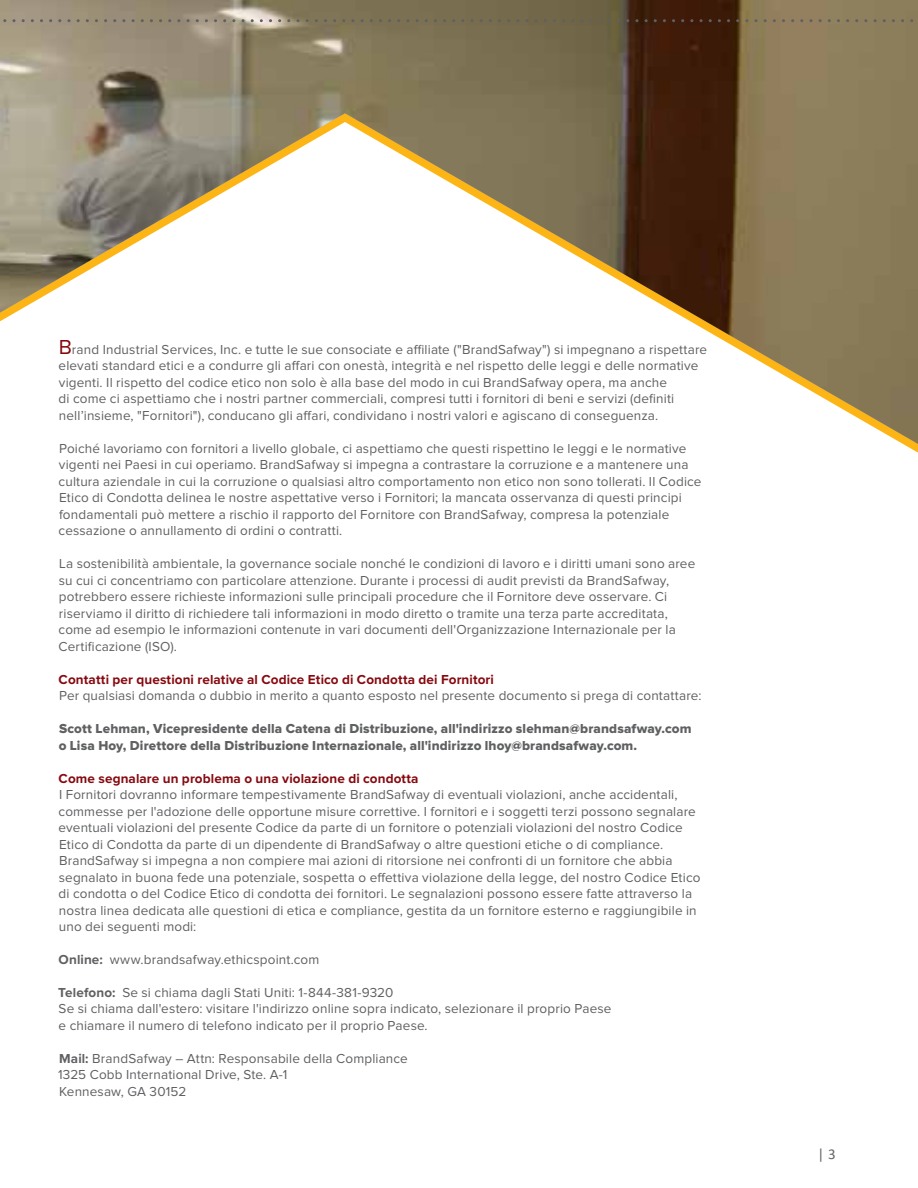
<style>
.page{position:relative;width:918px;height:1188px;background:#fff}
.page>*{position:absolute;margin:0;border:0;box-sizing:border-box;transform-origin:0 0}
.t1{font:15px "Calibri";color:#666}
.t2{font:13.5px/16.5px "Proxima Nova";letter-spacing:.01em;color:#5f6062}
.t3{font:13.5px/16.5px "Proxima Nova Extrabld";letter-spacing:.01em;color:#5f6062}
.t4{font:700 13.5px "Proxima Nova";letter-spacing:.01em;color:#86090f}
.s1{font-size:21px;color:#86090f}
.s2{font-weight:700}
</style>
<div class="page">
<img style="left:0;top:42px;width:918px;height:402px">
<svg style="left:0;top:0;width:918px;height:42px"></svg>
<p class="t2" style="left:59px;top:341px;width:650px"><span class="s1">B</span>rand Industrial Services, Inc. e tutte le sue consociate e affiliate ("BrandSafway") si impegnano a rispettare elevati standard etici e a condurre gli affari con onestà, integrità e nel rispetto delle leggi e delle normative vigenti. Il rispetto del codice etico non solo è alla base del modo in cui BrandSafway opera, ma anche<br>di come ci aspettiamo che i nostri partner commerciali, compresi tutti i fornitori di beni e servizi (definiti nell’insieme, "Fornitori"), conducano gli affari, condividano i nostri valori e agiscano di conseguenza.</p>
<p class="t2" style="left:59px;top:440px;width:644px">Poiché lavoriamo con fornitori a livello globale, ci aspettiamo che questi rispettino le leggi e le normative vigenti nei Paesi in cui operiamo. BrandSafway si impegna a contrastare la corruzione e a mantenere una cultura aziendale in cui la corruzione o qualsiasi altro comportamento non etico non sono tollerati. Il Codice Etico di Condotta delinea le nostre aspettative verso i Fornitori; la mancata osservanza di questi principi fondamentali può mettere a rischio il rapporto del Fornitore con BrandSafway, compresa la potenziale cessazione o annullamento di ordini o contratti.</p>
<p class="t2" style="left:58px;top:556px;width:638px">La sostenibilità ambientale, la governance sociale nonché le condizioni di lavoro e i diritti umani sono aree su cui ci concentriamo con particolare attenzione. Durante i processi di audit previsti da BrandSafway, potrebbero essere richieste informazioni sulle principali procedure che il Fornitore deve osservare. Ci riserviamo il diritto di richiedere tali informazioni in modo diretto o tramite una terza parte accreditata, come ad esempio le informazioni contenute in vari documenti dell'Organizzazione Internazionale per la Certificazione (ISO).</p>
<p class="t4" style="left:59px;top:669px;width:437px">Contatti per questioni relative al Codice Etico di Condotta dei Fornitori</p>
<p class="t2" style="left:59px;top:688px;width:644px">Per qualsiasi domanda o dubbio in merito a quanto esposto nel presente documento si prega di contattare:</p>
<p class="t3" style="left:59px;top:721px;width:634px">Scott Lehman, Vicepresidente della Catena di Distribuzione, all'indirizzo slehman@brandsafway.com o Lisa Hoy, Direttore della Distribuzione Internazionale, all'indirizzo lhoy@brandsafway.com.</p>
<p class="t4" style="left:59px;top:768px;width:362px">Come segnalare un problema o una violazione di condotta</p>
<p class="t2" style="left:59px;top:787px;width:643px">I Fornitori dovranno informare tempestivamente BrandSafway di eventuali violazioni, anche accidentali, commesse per l'adozione delle opportune misure correttive. I fornitori e i soggetti terzi possono segnalare eventuali violazioni del presente Codice da parte di un fornitore o potenziali violazioni del nostro Codice Etico di Condotta da parte di un dipendente di BrandSafway o altre questioni etiche o di compliance.<br>BrandSafway si impegna a non compiere mai azioni di ritorsione nei confronti di un fornitore che abbia segnalato in buona fede una potenziale, sospetta o effettiva violazione della legge, del nostro Codice Etico di condotta o del Codice Etico di condotta dei fornitori. Le segnalazioni possono essere fatte attraverso la nostra linea dedicata alle questioni di etica e compliance, gestita da un fornitore esterno e raggiungibile in uno dei seguenti modi:</p>
<p class="t2" style="left:59px;top:952px;width:262px"><span class="s2">Online:</span> www.brandsafway.ethicspoint.com</p>
<p class="t2" style="left:58px;top:985px;width:555px"><span class="s2">Telefono:</span> Se si chiama dagli Stati Uniti: 1-844-381-9320<br>Se si chiama dall'estero: visitare l'indirizzo online sopra indicato, selezionare il proprio Paese e chiamare il numero di telefono indicato per il proprio Paese.</p>
<p class="t2" style="left:58px;top:1051px;width:351px"><span class="s2">Mail:</span> BrandSafway – Attn: Responsabile della Compliance<br>1325 Cobb International Drive, Ste. A-1<br>Kennesaw, GA 30152</p>
<p class="t1" style="left:817px;top:1144px;width:20px">| 3</p>
</div>
